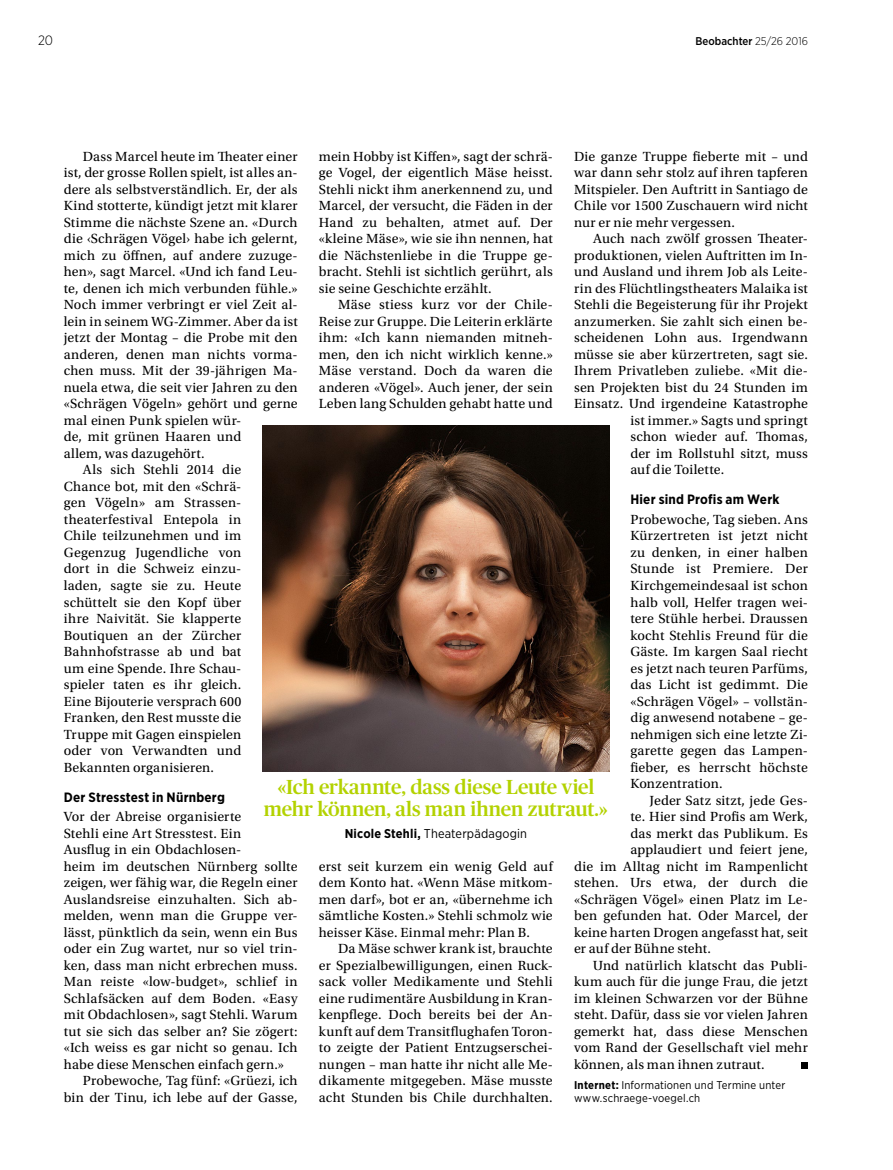
<style>
.page{position:relative;width:893px;height:1170px;background:#fff}
.page>*{position:absolute;margin:0;border:0;box-sizing:border-box;transform-origin:0 0}
._09_Quote_x10{font:500 20.25px/21.8px "Publico Headline";letter-spacing:-.005em;color:#b3d200;text-align:center}
._05_Text_mit_Einzug{font:13.95px/16.5px "Utopia Std";letter-spacing:.015em;color:#000;text-align:justify}
._07_Zwischentitel_x0{font:700 13.5px "Gotham Narrow";letter-spacing:.015em;color:#000}
.t1{font:300 13.5px "Gotham Narrow";color:#000}
._10_Name_x07{font:12.75px "Gotham Narrow";letter-spacing:.015em;color:#000}
._20_Fussnote_x13{font:11.25px/12.8px "Gotham Narrow";letter-spacing:.015em;color:#000}
.t2{font:500 11.25px "Gotham Narrow";color:#000}
.s1{font-weight:300}
.s2{font-weight:700}
</style>
<div class="page">
<svg style="left:802px;top:1062px;width:6px;height:6px"></svg>
<img style="left:263px;top:425px;width:346px;height:346px">
<p class="t1" style="left:38px;top:32px;width:17px">20</p>
<p class="t2" style="left:696px;top:34px;width:114px">Beobachter <span class="s1">25/26 2016</span></p>
<p class="_05_Text_mit_Einzug" style="left:574px;top:148px;width:235px">Die ganze Truppe fieberte mit – und war dann sehr stolz auf ihren tapferen Mitspieler. Den Auftritt in Santiago de Chile vor 1500 Zuschauern wird nicht nur er nie mehr vergessen.</p>
<p class="_05_Text_mit_Einzug" style="left:593px;top:231px;width:216px">Auch nach zwölf grossen Theater-</p>
<p class="_05_Text_mit_Einzug" style="left:574px;top:247px;width:234px">produktionen, vielen Auftritten im In-</p>
<p class="_05_Text_mit_Einzug" style="left:574px;top:264px;width:235px">und Ausland und ihrem Job als Leite-</p>
<p class="_05_Text_mit_Einzug" style="left:574px;top:280px;width:235px">rin des Flüchtlingstheaters Malaika ist</p>
<p class="_05_Text_mit_Einzug" style="left:574px;top:297px;width:235px">Stehli die Begeisterung für ihr Projekt</p>
<p class="_05_Text_mit_Einzug" style="left:574px;top:313px;width:235px">anzumerken. Sie zahlt sich einen be-</p>
<p class="_05_Text_mit_Einzug" style="left:574px;top:330px;width:235px">scheidenen Lohn aus. Irgendwann</p>
<p class="_05_Text_mit_Einzug" style="left:574px;top:346px;width:235px">müsse sie aber kürzertreten, sagt sie.</p>
<p class="_05_Text_mit_Einzug" style="left:574px;top:363px;width:235px">Ihrem Privatleben zuliebe. «Mit die-</p>
<p class="_05_Text_mit_Einzug" style="left:574px;top:379px;width:235px">sen Projekten bist du 24 Stunden im</p>
<p class="_05_Text_mit_Einzug" style="left:574px;top:396px;width:235px">Einsatz. Und irgendeine Katastrophe</p>
<p class="_05_Text_mit_Einzug" style="left:630px;top:412px;width:179px">ist immer.» Sagts und springt</p>
<p class="_05_Text_mit_Einzug" style="left:630px;top:429px;width:179px">schon wieder auf. Thomas,</p>
<p class="_05_Text_mit_Einzug" style="left:630px;top:445px;width:179px">der im Rollstuhl sitzt, muss</p>
<p class="_05_Text_mit_Einzug" style="left:630px;top:462px;width:95px">auf die Toilette.</p>
<p class="_07_Zwischentitel_x0" style="left:630px;top:491px;width:151px">Hier sind Profis am Werk</p>
<p class="_05_Text_mit_Einzug" style="left:630px;top:511px;width:179px">Probewoche, Tag sieben. Ans Kürzertreten ist jetzt nicht zu denken, in einer halben Stunde ist Premiere. Der Kirchgemeindesaal ist schon halb voll, Helfer tragen wei&shy;tere Stühle herbei. Draussen kocht Stehlis Freund für die Gäste. Im kargen Saal riecht es jetzt nach teuren Parfüms, das Licht ist gedimmt. Die «Schrägen Vögel» – vollstän&shy;dig anwesend notabene – ge&shy;nehmigen sich eine letzte Zi&shy;garette gegen das Lampen&shy;fieber, es herrscht höchste Konzentration.</p>
<p class="_05_Text_mit_Einzug" style="left:649px;top:792px;width:160px">Jeder Satz sitzt, jede Ges-</p>
<p class="_05_Text_mit_Einzug" style="left:630px;top:808px;width:179px">te. Hier sind Profis am Werk,</p>
<p class="_05_Text_mit_Einzug" style="left:630px;top:825px;width:179px">das merkt das Publikum. Es</p>
<p class="_05_Text_mit_Einzug" style="left:630px;top:841px;width:179px">applaudiert und feiert jene,</p>
<p class="_05_Text_mit_Einzug" style="left:574px;top:858px;width:235px">die im Alltag nicht im Rampenlicht</p>
<p class="_05_Text_mit_Einzug" style="left:574px;top:874px;width:235px">stehen. Urs etwa, der durch die</p>
<p class="_05_Text_mit_Einzug" style="left:574px;top:891px;width:235px">«Schrägen Vögel» einen Platz im Le-</p>
<p class="_05_Text_mit_Einzug" style="left:574px;top:907px;width:235px">ben gefunden hat. Oder Marcel, der</p>
<p class="_05_Text_mit_Einzug" style="left:574px;top:924px;width:235px">keine harten Drogen angefasst hat, seit</p>
<p class="_05_Text_mit_Einzug" style="left:574px;top:940px;width:139px">er auf der Bühne steht.</p>
<p class="_05_Text_mit_Einzug" style="left:574px;top:957px;width:235px;text-indent:19px">Und natürlich klatscht das Publi&shy;kum auch für die junge Frau, die jetzt im kleinen Schwarzen vor der Bühne steht. Dafür, dass sie vor vielen Jahren gemerkt hat, dass diese Menschen vom Rand der Gesellschaft viel mehr können, als man ihnen zutraut.</p>
<p class="_20_Fussnote_x13" style="left:574px;top:1078px;width:213px"><span class="s2">Internet:</span> Informationen und Termine unter www.schraege-voegel.ch</p>
<p class="_05_Text_mit_Einzug" style="left:64px;top:148px;width:235px;text-align:left;text-indent:19px">Dass Marcel heute im Theater einer ist, der grosse Rollen spielt, ist alles an&shy;dere als selbstverständlich. Er, der als Kind stotterte, kündigt jetzt mit klarer Stimme die nächste Szene an. «Durch die ‹Schrägen Vögel› habe ich gelernt, mich zu öffnen, auf andere zuzuge&shy;hen», sagt Marcel. «Und ich fand Leu&shy;te, denen ich mich verbunden fühle.» Noch immer verbringt er viel Zeit al&shy;lein in seinem WG-Zimmer. Aber da ist jetzt der Montag – die Probe mit den anderen, denen man nichts vorma&shy;chen muss. Mit der 39-jährigen Ma&shy;nuela etwa, die seit vier Jahren zu den «Schrägen Vögeln» gehört und gerne mal einen Punk spielen wür-<br>de, mit grünen Haaren und<br>allem, was dazugehört.</p>
<p class="_05_Text_mit_Einzug" style="left:64px;top:462px;width:179px;text-indent:19px">Als sich Stehli 2014 die Chance bot, mit den «Schrä&shy;gen Vögeln» am Strassen&shy;theaterfestival Entepola in Chile teilzunehmen und im Gegenzug Jugendliche von dort in die Schweiz einzu&shy;laden, sagte sie zu. Heute schüttelt sie den Kopf über ihre Naivität. Sie klapperte Boutiquen an der Zürcher Bahnhofstrasse ab und bat um eine Spende. Ihre Schau&shy;spieler taten es ihr gleich.<br>Eine Bijouterie versprach 600<br>Franken, den Rest musste die Truppe mit Gagen einspielen oder von Verwandten und Bekannten organisieren.</p>
<p class="_07_Zwischentitel_x0" style="left:64px;top:788px;width:163px">Der Stresstest in Nürnberg</p>
<p class="_05_Text_mit_Einzug" style="left:64px;top:808px;width:235px;text-align:left">Vor der Abreise organisierte<br>Stehli eine Art Stresstest. Ein<br>Ausflug in ein Obdachlosen-<br>heim im deutschen Nürnberg sollte zeigen, wer fähig war, die Regeln einer Auslandsreise einzuhalten. Sich ab&shy;melden, wenn man die Gruppe ver&shy;lässt, pünktlich da sein, wenn ein Bus oder ein Zug wartet, nur so viel trin&shy;ken, dass man nicht erbrechen muss.<br>Man reiste «low-budget», schlief in Schlafsäcken auf dem Boden. «Easy mit Obdachlosen», sagt Stehli. Warum tut sie sich das selber an? Sie zögert: «Ich weiss es gar nicht so genau. Ich habe diese Menschen einfach gern.»</p>
<p class="_05_Text_mit_Einzug" style="left:64px;top:1072px;width:235px;text-align:right">Probewoche, Tag fünf: «Grüezi, ich bin der Tinu, ich lebe auf der Gasse,</p>
<p class="_05_Text_mit_Einzug" style="left:319px;top:148px;width:235px">mein Hobby ist Kiffen», sagt der schrä&shy;ge Vogel, der eigentlich Mäse heisst.<br>Stehli nickt ihm anerkennend zu, und Marcel, der versucht, die Fäden in der Hand zu behalten, atmet auf. Der «kleine Mäse», wie sie ihn nennen, hat die Nächstenliebe in die Truppe ge&shy;bracht. Stehli ist sichtlich gerührt, als sie seine Geschichte erzählt.</p>
<p class="_05_Text_mit_Einzug" style="left:319px;top:297px;width:235px;text-align:left;text-indent:19px">Mäse stiess kurz vor der Chile-- Reise zur Gruppe. Die Leiterin erklärte ihm: «Ich kann niemanden mitneh&shy;men, den ich nicht wirklich kenne.» Mäse verstand. Doch da waren die anderen «Vögel». Auch jener, der sein Leben lang Schulden gehabt hatte und</p>
<p class="_09_Quote_x10" style="left:264px;top:774px;width:346px">«Ich erkannte, dass diese Leute viel mehr können, als man ihnen zutraut.»</p>
<p class="_10_Name_x07" style="left:345px;top:825px;width:184px"><span class="s2">Nicole Stehli,</span> Theaterpädagogin</p>
<p class="_05_Text_mit_Einzug" style="left:319px;top:858px;width:235px">erst seit kurzem ein wenig Geld auf dem Konto hat. «Wenn Mäse mitkom&shy;men darf», bot er an, «übernehme ich sämtliche Kosten.» Stehli schmolz wie heisser Käse. Einmal mehr: Plan B.</p>
<p class="_05_Text_mit_Einzug" style="left:319px;top:940px;width:235px;text-indent:19px">Da Mäse schwer krank ist, brauchte er Spezialbewilligungen, einen Ruck&shy;sack voller Medikamente und Stehli eine rudimentäre Ausbildung in Kran&shy;kenpflege. Doch bereits bei der An&shy;kunft auf dem Transitflughafen Toron&shy;to zeigte der Patient Entzugserschei&shy;nungen – man hatte ihr nicht alle Me&shy;dikamente mitgegeben. Mäse musste acht Stunden bis Chile durchhalten.</p>
</div>
